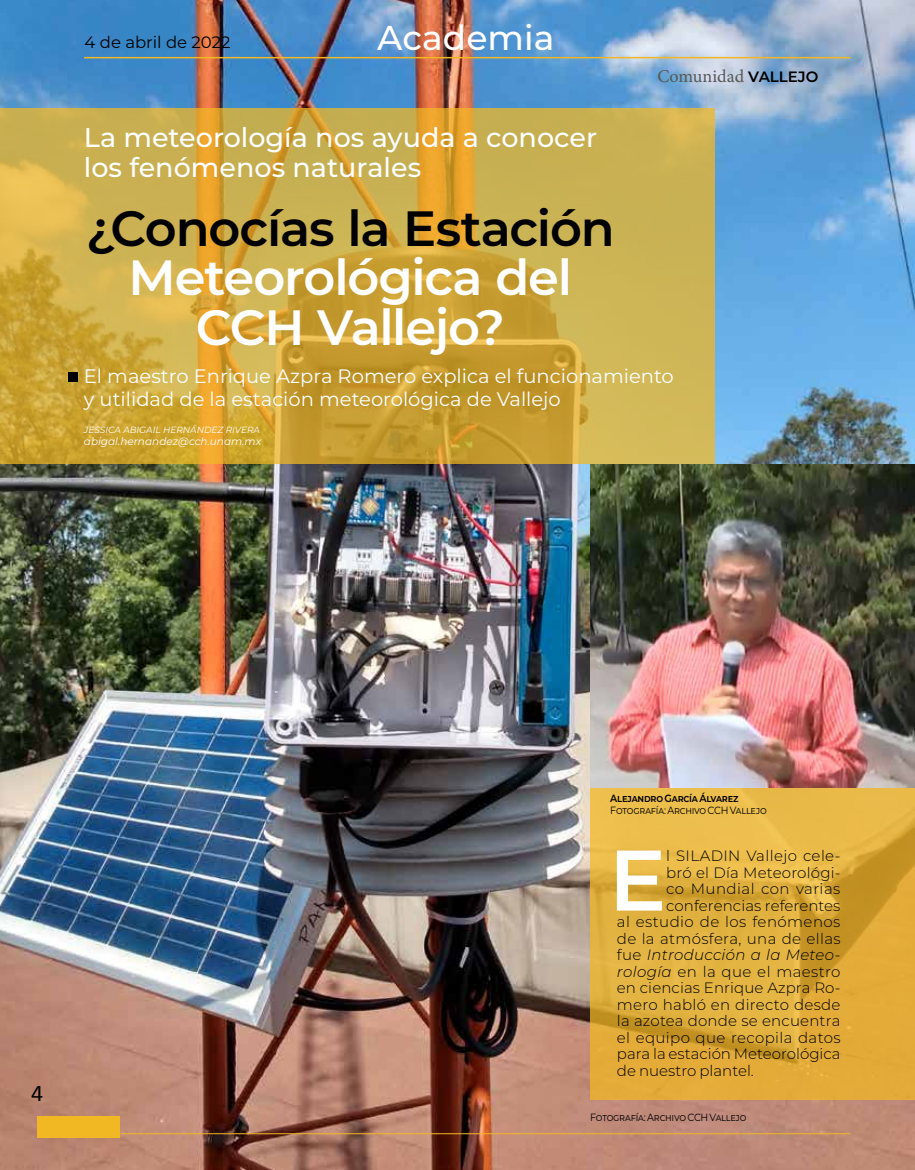
<style>
.page{position:relative;width:915px;height:1170px;background:#fff}
.page>*{position:absolute;margin:0;border:0;box-sizing:border-box;transform-origin:0 0}
.t1{font:600 85.65px "Montserrat";color:#fff}
.t2{font:600 49.5px/49.5px "Montserrat";letter-spacing:-.025em;color:#fff;text-align:center}
.t3{font:600 49.5px "Montserrat";letter-spacing:-.03em;color:#000}
.t4{font:500 34.5px "Montserrat";color:#fff}
.t5{font:500 27px/30px "Montserrat";color:#fff}
.t6{font:24px "Calibri";color:#000}
.t7{font:19.5px/22.5px "Montserrat";color:#fff}
.t8{font:18px "Minion Pro";color:#575756}
.t9{font:16.5px "Montserrat";color:#000}
.t10{font:300 15px "Montserrat";letter-spacing:.01em;color:#000}
.t11{font:italic 300 15px "Montserrat";letter-spacing:.02em;color:#000}
.t12{font:300 15px "Montserrat";letter-spacing:.03em;color:#000}
.t13{font:10.5px "Montserrat";letter-spacing:-.025em;color:#000;scale:.91 1}
.t14{font:italic 10.5px "Montserrat";color:#fff}
.t15{font:600 10.5px "Montserrat";letter-spacing:-.02em;color:#000;scale:.91 1}
.t16{font:italic 9px "Montserrat";color:#fff}
.s1{font-family:"Montserrat";font-weight:600;font-size:15px;color:#000}
.s2{font-style:normal}
.s3{font-style:italic}
</style>
<div class="page">
<img style="left:0;top:0;width:914px;height:1169px">
<svg style="left:590px;top:787px;width:324px;height:312px;fill:#e4b03f"></svg>
<svg style="left:0;top:108px;width:714px;height:356px"></svg>
<div style="left:68px;top:371px;width:10px;height:10px;background:#000"></div>
<img style="left:590px;top:464px;width:324px;height:323px">
<hr style="left:84px;top:57px;width:766px;height:1px;background:#f2b824">
<hr style="left:121px;top:1133px;width:729px;height:1px;background:#f2b824">
<div style="left:38px;top:1116px;width:82px;height:21px;background:#f2b824"></div>
<p class="t9" style="left:85px;top:30px;width:147px">4 de abril de 2022</p>
<p class="t9" style="left:85px;top:33px;width:147px">4 de abril de 2022</p>
<h3 class="t4" style="left:377px;top:14px;width:178px">Academia</h3>
<p class="t8" style="left:657px;top:64px;width:163px">Comunidad <span class="s1">VALLEJO</span></p>
<p class="t8" style="left:657px;top:67px;width:163px">Comunidad <span class="s1">VALLEJO</span></p>
<h3 class="t5" style="left:84px;top:122px;width:514px">La meteorología nos ayuda a conocer los fenómenos naturales</h3>
<h2 class="t3" style="left:86px;top:193px;width:530px">¿Conocías la Estación</h2>
<h2 class="t2" style="left:128px;top:250px;width:445px">Meteorológica del<br>CCH Vallejo?</h2>
<h3 class="t7" style="left:84px;top:364px;width:591px">El maestro Enrique Azpra Romero explica el funcionamiento y utilidad de la estación meteorológica de Vallejo</h3>
<p class="t16" style="left:84px;top:423px;width:178px">JESSICA ABIGAIL HERNÁNDEZ RIVERA</p>
<p class="t14" style="left:84px;top:434px;width:179px">abigal.hernandez@cch.unam.mx</p>
<h3 class="t6" style="left:31px;top:1077px;width:14px">4</h3>
<p class="t15" style="left:610px;top:790px;width:142px">Alejandro García Álvarez</p>
<p class="t13" style="left:610px;top:803px;width:173px">Fotografía: Archivo CCH Vallejo</p>
<h1 class="t1" style="left:608px;top:819px;width:59px">E</h1>
<p class="t10" style="left:666px;top:845px;width:176px">l SILADIN Vallejo cele-</p>
<p class="t10" style="left:666px;top:862px;width:176px">bró el Día Meteorológi-</p>
<p class="t12" style="left:666px;top:878px;width:175px">co Mundial con varias</p>
<p class="t10" style="left:666px;top:895px;width:175px">conferencias referentes</p>
<p class="t10" style="left:616px;top:911px;width:225px">al estudio de los fenómenos</p>
<p class="t10" style="left:616px;top:928px;width:225px">de la atmósfera, una de ellas</p>
<p class="t11" style="left:616px;top:944px;width:225px"><span class="s2">fue</span> Introducción a la Meteo-</p>
<p class="t10" style="left:616px;top:961px;width:225px"><span class="s3">rología</span> en la que el maestro</p>
<p class="t10" style="left:616px;top:977px;width:225px">en ciencias Enrique Azpra Ro-</p>
<p class="t10" style="left:616px;top:994px;width:225px">mero habló en directo desde</p>
<p class="t10" style="left:616px;top:1010px;width:225px">la azotea donde se encuentra</p>
<p class="t10" style="left:616px;top:1027px;width:225px">el equipo que recopila datos</p>
<p class="t10" style="left:616px;top:1043px;width:225px">para la estación Meteorológica</p>
<p class="t10" style="left:616px;top:1060px;width:138px">de nuestro plantel.</p>
<p class="t13" style="left:590px;top:1109px;width:173px">Fotografía: Archivo CCH Vallejo</p>
</div>
